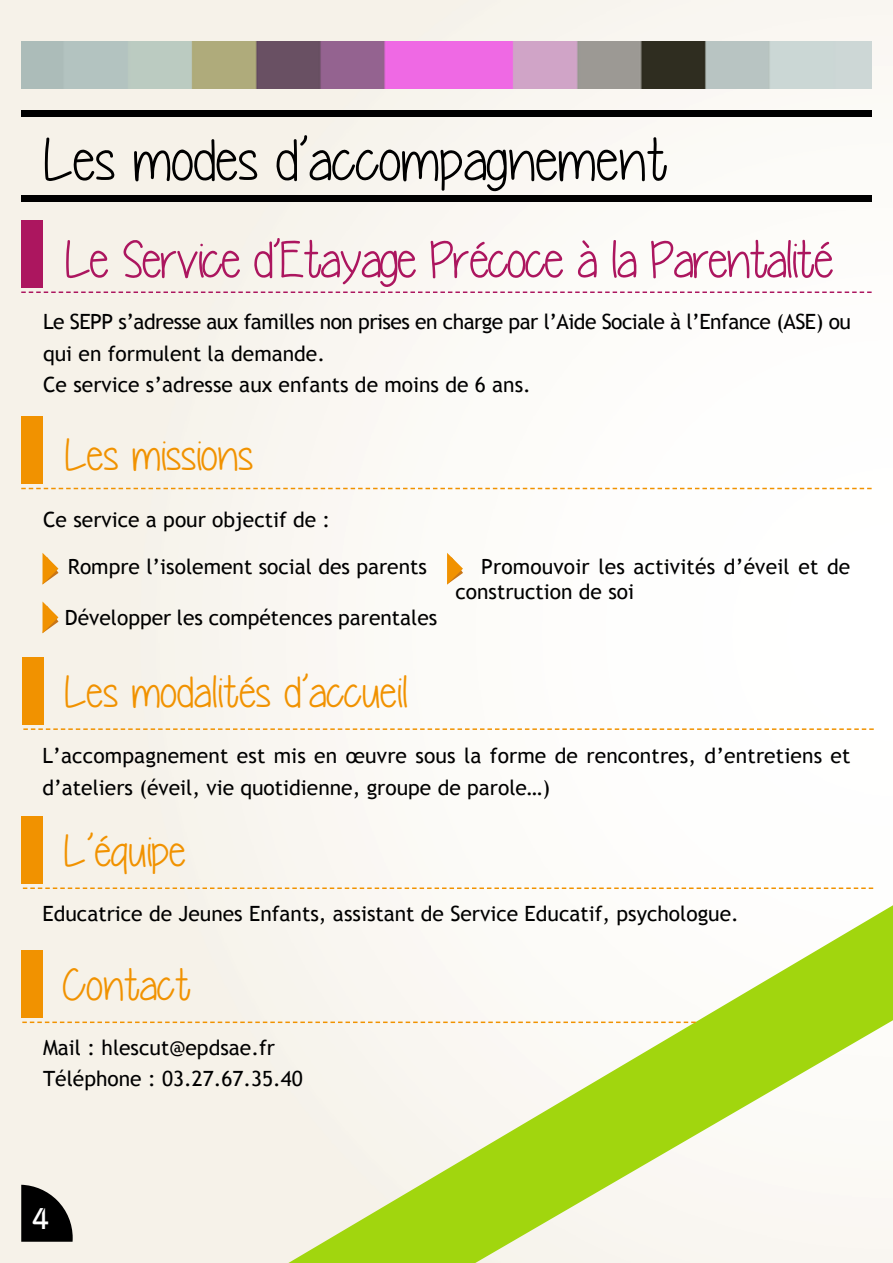
<style>
.page{position:relative;width:893px;height:1263px;background:#fff}
.page>*{position:absolute;margin:0;border:0;box-sizing:border-box;transform-origin:0 0}
.t1{font:60px "Yummy Cupcakes";color:#000}
.t2{font:52.5px "Yummy Cupcakes";letter-spacing:-.025em;color:#ac165f}
.t3{font:45px "Yummy Cupcakes";color:#f19200}
.t4{font:500 30px "Bordeaux";color:#fff}
.t5{font:21px/31.5px "Trebuchet MS";color:#000}
.t6{font:21px/31.5px "Trebuchet MS";letter-spacing:-.025em;color:#000}
</style>
<div class="page">
<img style="left:0;top:1px;width:893px;height:1262px">
<svg style="left:288px;top:905px;width:605px;height:358px;fill:#f9f6f1"></svg>
<svg style="left:21px;top:1185px;width:52px;height:57px;background:#353432"></svg>
<div style="left:21px;top:220px;width:22px;height:68px;background:#ac165f"></div>
<svg style="left:21px;top:291px;width:851px;height:2px"></svg>
<div style="left:21px;top:110px;width:851px;height:7px;background:#000"></div>
<div style="left:21px;top:195px;width:851px;height:7px;background:#000"></div>
<div style="left:21px;top:416px;width:22px;height:68px;background:#f19200"></div>
<svg style="left:21px;top:488px;width:851px;height:1px"></svg>
<div style="left:22px;top:657px;width:22px;height:67px;background:#f19200"></div>
<div style="left:22px;top:816px;width:21px;height:67px;background:#f19200"></div>
<div style="left:21px;top:950px;width:22px;height:68px;background:#f19200"></div>
<svg style="left:23px;top:728px;width:851px;height:2px"></svg>
<svg style="left:23px;top:887px;width:850px;height:2px"></svg>
<svg style="left:22px;top:1021px;width:674px;height:2px"></svg>
<svg style="left:43px;top:553px;width:15px;height:32px"></svg>
<svg style="left:43px;top:601px;width:15px;height:32px"></svg>
<svg style="left:447px;top:553px;width:16px;height:32px"></svg>
<img style="left:21px;top:41px;width:851px;height:48px">
<h1 class="t1" style="left:43px;top:127px;width:626px">Les modes d’accompagnement</h1>
<h2 class="t2" style="left:64px;top:231px;width:771px">Le Service d’Etayage Précoce à la Parentalité</h2>
<p class="t6" style="left:43px;top:306px;width:809px">Le SEPP s’adresse aux familles non prises en charge par l’Aide Sociale à l’Enfance (ASE) ou qui en formulent la demande.<br>Ce service s’adresse aux enfants de moins de 6 ans.</p>
<h3 class="t3" style="left:64px;top:430px;width:191px">Les missions</h3>
<p class="t5" style="left:43px;top:504px;width:289px">Ce service a pour objectif de :</p>
<p class="t5" style="left:68px;top:551px;width:361px">Rompre l’isolement social des parents</p>
<p class="t5" style="left:65px;top:602px;width:374px">Développer les compétences parentales</p>
<h3 class="t3" style="left:64px;top:667px;width:346px">Les modalités d’accueil</h3>
<p class="t5" style="left:455px;top:554px;width:396px;line-height:25.2px;text-indent:26px">Promouvoir les activités d’éveil et de construction de soi</p>
<p class="t5" style="left:43px;top:740px;width:809px">L’accompagnement est mis en œuvre sous la forme de rencontres, d’entretiens et d’ateliers (éveil, vie quotidienne, groupe de parole…)</p>
<h3 class="t3" style="left:63px;top:826px;width:124px">L’équipe</h3>
<p class="t5" style="left:43px;top:898px;width:698px">Educatrice de Jeunes Enfants, assistant de Service Educatif, psychologue.</p>
<h3 class="t3" style="left:63px;top:960px;width:129px">Contact</h3>
<p class="t5" style="left:43px;top:1032px;width:261px">Mail : hlescut@epdsae.fr<br>Téléphone : 03.27.67.35.40</p>
<h3 class="t4" style="left:32px;top:1202px;width:18px">4</h3>
</div>
